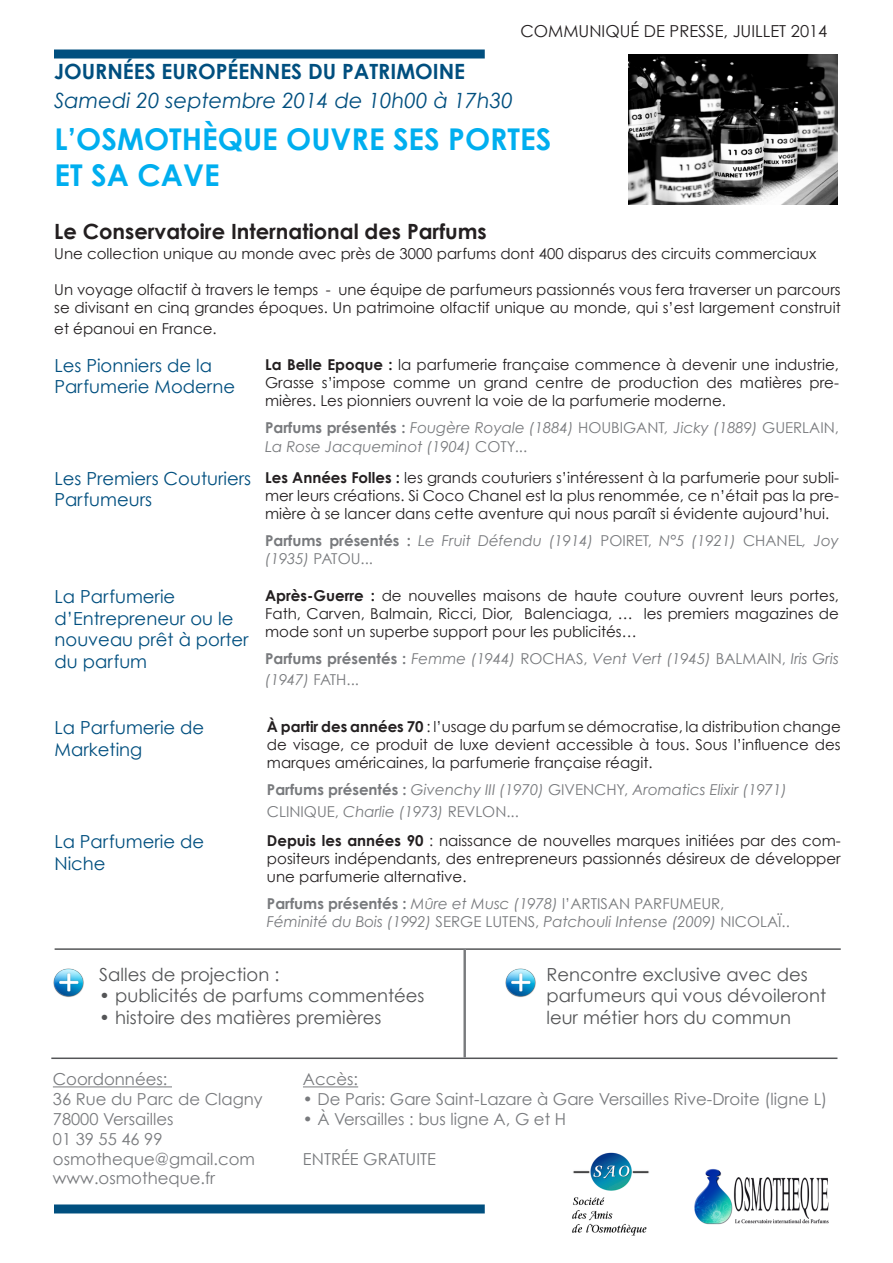
<style>
.page{position:relative;width:893px;height:1263px;background:#fff}
.page>*{position:absolute;margin:0;border:0;box-sizing:border-box;transform-origin:0 0}
.t1{font:700 30px "Century Gothic";color:#00aeef}
.t2{font:700 21px "Century Gothic";color:#231f20}
.t3{font:italic 21px "Century Gothic";color:#004f7f}
.t4{font:700 21px "Century Gothic";color:#004f7f}
.t5{font:18px "Century Gothic";color:#004f7f}
.t6{font:18px/21.6px "Century Gothic";color:#545557}
.t7{font:16.5px "Century Gothic";color:#787a7d}
.t8{font:16.5px "Century Gothic";color:#231f20}
.t9{font:15px/18px "Century Gothic";color:#231f20;text-align:justify}
.t10{font:italic 15px/19.8px "Century Gothic";color:#787a7d}
.t11{font:15px "Century Gothic";color:#787a7d}
.s1{font-weight:700}
.s2{font-weight:700;font-style:normal}
.s3{font-style:normal}
.s4{font-style:italic}
</style>
<div class="page">
<div style="left:54px;top:50px;width:431px;height:9px;background:#004f7f"></div>
<hr style="left:53px;top:1086px;width:119px;height:1px;background:#787a7d">
<hr style="left:55px;top:948px;width:786px;height:2px;background:#545557">
<img style="left:694px;top:1169px;width:135px;height:55px">
<div style="left:54px;top:1204px;width:431px;height:9px;background:#004f7f"></div>
<hr style="left:303px;top:1086px;width:55px;height:1px;background:#787a7d">
<hr style="left:51px;top:1057px;width:786px;height:2px;background:#545557">
<img style="left:629px;top:54px;width:208px;height:151px">
<img style="left:53px;top:968px;width:31px;height:29px">
<img style="left:505px;top:968px;width:31px;height:29px">
<div style="left:463px;top:949px;width:3px;height:108px;border:1px solid #787a7d"></div>
<img style="left:572px;top:1152px;width:77px;height:84px">
<p class="t4" style="left:54px;top:58px;width:413px">JOURNÉES EUROPÉENNES DU PATRIMOINE</p>
<p class="t3" style="left:54px;top:87px;width:461px">Samedi 20 septembre 2014 de 10h00 à 17h30</p>
<p class="t8" style="left:520px;top:21px;width:308px">COMMUNIQUÉ DE PRESSE, JUILLET 2014</p>
<p class="t1" style="left:55px;top:120px;width:498px">L’OSMOTHÈQUE OUVRE SES PORTES</p>
<p class="t1" style="left:55px;top:156px;width:166px">ET SA CAVE</p>
<p class="t2" style="left:54px;top:218px;width:434px">Le Conservatoire International des Parfums</p>
<p class="t9" style="left:54px;top:244px;width:763px">Une collection unique au monde avec près de 3000 parfums dont 400 disparus des circuits commerciaux</p>
<p class="t9" style="left:54px;top:280px;width:788px">Un voyage olfactif à travers le temps - une équipe de parfumeurs passionnés vous fera traverser un parcours se divisant en cinq grandes époques. Un patrimoine olfactif unique au monde, qui s’est largement construit</p>
<p class="t9" style="left:54px;top:320px;width:164px">et épanoui en France.</p>
<p class="t5" style="left:54px;top:354px;width:159px">Les Pionniers de la</p>
<p class="t5" style="left:54px;top:376px;width:182px">Parfumerie Moderne</p>
<p class="t5" style="left:54px;top:467px;width:198px">Les Premiers Couturiers</p>
<p class="t5" style="left:54px;top:489px;width:99px">Parfumeurs</p>
<p class="t5" style="left:55px;top:586px;width:122px">La Parfumerie</p>
<p class="t5" style="left:55px;top:607px;width:180px">d’Entrepreneur ou le</p>
<p class="t5" style="left:55px;top:629px;width:196px">nouveau prêt à porter</p>
<p class="t5" style="left:55px;top:650px;width:94px">du parfum</p>
<p class="t5" style="left:55px;top:717px;width:151px">La Parfumerie de</p>
<p class="t5" style="left:55px;top:738px;width:89px">Marketing</p>
<p class="t9" style="left:265px;top:355px;width:575px"><span class="s1">La Belle Epoque :</span> la parfumerie française commence à devenir une industrie, Grasse s’impose comme un grand centre de production des matières pre&shy;mières. Les pionniers ouvrent la voie de la parfumerie moderne.</p>
<p class="t10" style="left:265px;top:417px;width:575px"><span class="s2">Parfums présentés :</span> Fougère Royale (1884) <span class="s3">HOUBIGANT</span>, Jicky (1889) <span class="s3">GUERLAIN,<br></span>La Rose Jacqueminot (1904) <span class="s3">COTY...</span></p>
<p class="t9" style="left:265px;top:468px;width:575px"><span class="s1">Les Années Folles :</span> les grands couturiers s’intéressent à la parfumerie pour subli&shy;mer leurs créations. Si Coco Chanel est la plus renommée, ce n’était pas la pre&shy;mière à se lancer dans cette aventure qui nous paraît si évidente aujourd’hui.</p>
<p class="t10" style="left:265px;top:531px;width:575px;line-height:18px"><span class="s2">Parfums présentés :</span> Le Fruit Défendu (1914) <span class="s3">POIRET,</span> N°5 (1921) <span class="s3">CHANEL</span>, Joy (1935) <span class="s3">PATOU...</span></p>
<p class="t9" style="left:265px;top:586px;width:575px"><span class="s1">Après-Guerre :</span> de nouvelles maisons de haute couture ouvrent leurs portes, Fath, Carven, Balmain, Ricci, Dior, Balenciaga, … les premiers magazines de mode sont un superbe support pour les publicités…</p>
<p class="t10" style="left:265px;top:647px;width:575px;line-height:21.6px"><span class="s2">Parfums présentés :</span> Femme (1944) <span class="s3">ROCHAS,</span> Vent Vert (1945) <span class="s3">BALMAIN,</span> Iris Gris (1947) <span class="s3">FATH...</span></p>
<p class="t9" style="left:267px;top:717px;width:575px"><span class="s1">À partir des années 70</span> : l’usage du parfum se démocratise, la distribution change de visage, ce produit de luxe devient accessible à tous. Sous l’influence des marques américaines, la parfumerie française réagit.</p>
<p class="t10" style="left:267px;top:779px;width:522px"><span class="s2">Parfums présentés :</span> Givenchy III (1970) <span class="s3">GIVENCHY,</span> Aromatics Elixir (1971)</p>
<p class="t11" style="left:267px;top:802px;width:253px">CLINIQUE, <span class="s4">Charlie (1973)</span> REVLON...</p>
<p class="t9" style="left:267px;top:831px;width:575px"><span class="s1">Depuis les années 90</span> : naissance de nouvelles marques initiées par des com&shy;positeurs indépendants, des entrepreneurs passionnés désireux de développer une parfumerie alternative.</p>
<p class="t11" style="left:267px;top:894px;width:459px"><span class="s1">Parfums présentés :</span> <span class="s4">Mûre et Musc (1978)</span> l’ARTISAN PARFUMEUR,</p>
<p class="t10" style="left:267px;top:911px;width:524px">Féminité du Bois (1992) <span class="s3">SERGE LUTENS,</span> Patchouli Intense (2009) <span class="s3">NICOLAÏ..</span></p>
<p class="t6" style="left:99px;top:963px;width:182px">Salles de projection :</p>
<p class="t6" style="left:99px;top:985px;width:327px">• publicités de parfums commentées</p>
<p class="t6" style="left:99px;top:1006px;width:284px">• histoire des matières premières</p>
<p class="t5" style="left:54px;top:831px;width:151px">La Parfumerie de</p>
<p class="t5" style="left:54px;top:852px;width:53px">Niche</p>
<p class="t6" style="left:546px;top:963px;width:281px">Rencontre exclusive avec des parfumeurs qui vous dévoileront leur métier hors du commun</p>
<p class="t7" style="left:53px;top:1069px;width:116px">Coordonnées:</p>
<p class="t7" style="left:53px;top:1089px;width:211px">36 Rue du Parc de Clagny</p>
<p class="t7" style="left:53px;top:1109px;width:122px">78000 Versailles</p>
<p class="t7" style="left:53px;top:1129px;width:111px">01 39 55 46 99</p>
<p class="t7" style="left:53px;top:1148px;width:204px">osmotheque@gmail.com</p>
<p class="t7" style="left:53px;top:1168px;width:164px">www.osmotheque.fr</p>
<p class="t7" style="left:303px;top:1069px;width:57px">Accès:</p>
<p class="t7" style="left:303px;top:1089px;width:526px">• De Paris: Gare Saint-Lazare à Gare Versailles Rive-Droite (ligne L)</p>
<p class="t7" style="left:303px;top:1109px;width:265px">• À Versailles : bus ligne A, G et H</p>
<p class="t7" style="left:303px;top:1148px;width:135px">ENTRÉE GRATUITE</p>
</div>
